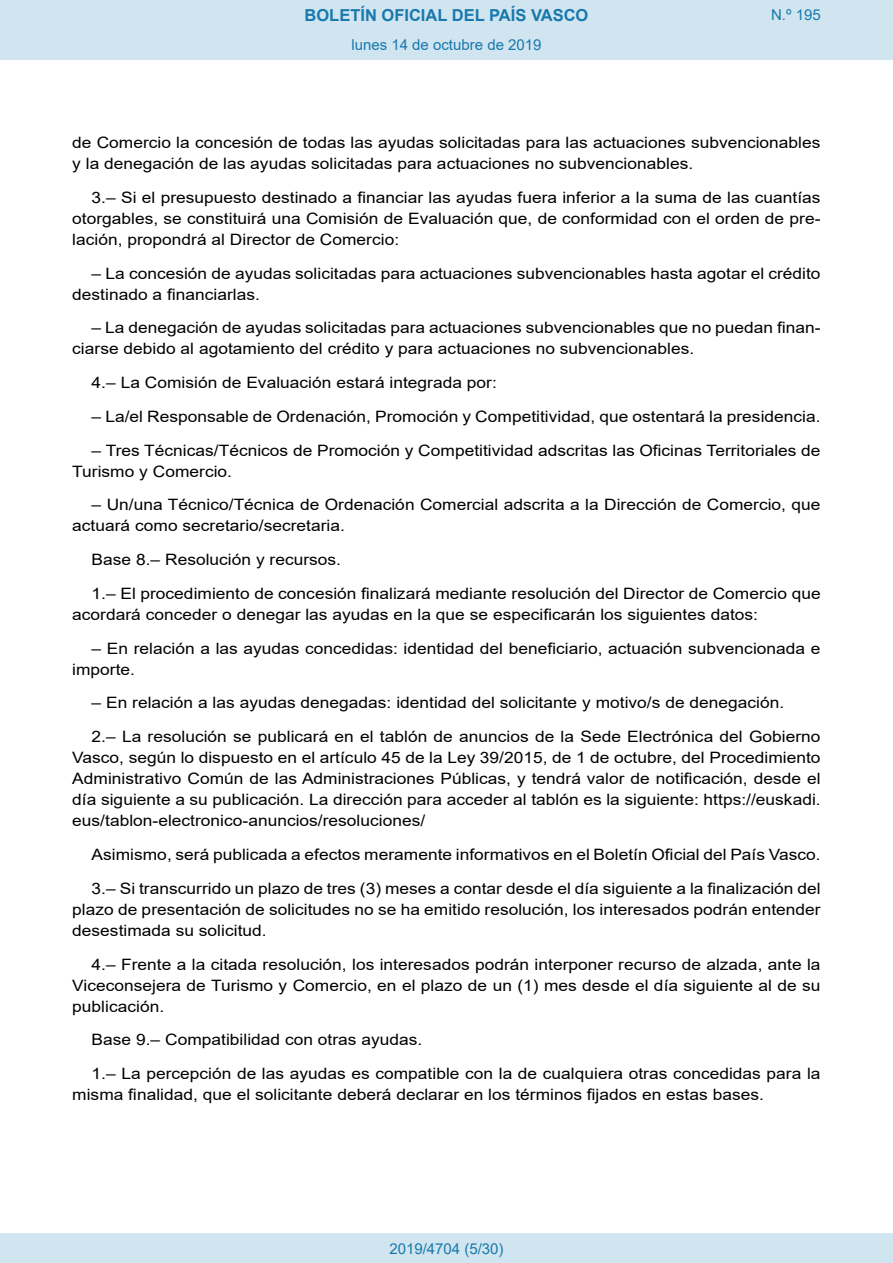
<style>
.page{position:relative;width:893px;height:1263px;background:#fff}
.page>*{position:absolute;margin:0;border:0;box-sizing:border-box;transform-origin:0 0}
.t1{font:700 16.5px "Arial";color:#1879ad}
.BOPVDetalle{font:15.6px/21px "Arial";color:#000;scale:1.11 1}
.Paginacion_Centro{font:15px "Arial";color:#1879ad}
</style>
<div class="page">
<div style="left:0;top:0;width:893px;height:60px;background:#d0e5f0"></div>
<div style="left:0;top:1233px;width:893px;height:30px;background:#d0e5f0"></div>
<p class="t1" style="left:305px;top:3px;width:285px">BOLETÍN OFICIAL DEL PAÍS VASCO</p>
<p class="Paginacion_Centro" style="left:351px;top:35px;width:192px">lunes 14 de octubre de 2019</p>
<p class="Paginacion_Centro" style="left:771px;top:5px;width:51px">N.º 195</p>
<p class="BOPVDetalle" style="left:72px;top:132px;width:676px">de Comercio la concesión de todas las ayudas solicitadas para las actuaciones subvencionables y la denegación de las ayudas solicitadas para actuaciones no subvencionables.</p>
<p class="BOPVDetalle" style="left:72px;top:187px;width:676px;text-align:justify;text-indent:19px">3.– Si el presupuesto destinado a financiar las ayudas fuera inferior a la suma de las cuantías otorgables, se constituirá una Comisión de Evaluación que, de conformidad con el orden de pre&shy;lación, propondrá al Director de Comercio:</p>
<p class="BOPVDetalle" style="left:72px;top:263px;width:676px;text-indent:19px">– La concesión de ayudas solicitadas para actuaciones subvencionables hasta agotar el crédito destinado a financiarlas.</p>
<p class="BOPVDetalle" style="left:72px;top:317px;width:676px;text-indent:19px">– La denegación de ayudas solicitadas para actuaciones subvencionables que no puedan finan&shy;ciarse debido al agotamiento del crédito y para actuaciones no subvencionables.</p>
<p class="BOPVDetalle" style="left:92px;top:372px;width:367px">4.– La Comisión de Evaluación estará integrada por:</p>
<p class="BOPVDetalle" style="left:92px;top:406px;width:658px">– La/el Responsable de Ordenación, Promoción y Competitividad, que ostentará la presidencia.</p>
<p class="BOPVDetalle" style="left:72px;top:440px;width:676px;text-indent:19px">– Tres Técnicas/Técnicos de Promoción y Competitividad adscritas las Oficinas Territoriales de<br>Turismo y Comercio.</p>
<p class="BOPVDetalle" style="left:72px;top:494px;width:676px;text-indent:19px">– Un/una Técnico/Técnica de Ordenación Comercial adscrita a la Dirección de Comercio, que actuará como secretario/secretaria.</p>
<p class="BOPVDetalle" style="left:92px;top:549px;width:226px">Base 8.– Resolución y recursos.</p>
<p class="BOPVDetalle" style="left:72px;top:583px;width:676px;text-indent:19px">1.– El procedimiento de concesión finalizará mediante resolución del Director de Comercio que acordará conceder o denegar las ayudas en la que se especificarán los siguientes datos:</p>
<p class="BOPVDetalle" style="left:72px;top:638px;width:675px;text-indent:19px">– En relación a las ayudas concedidas: identidad del beneficiario, actuación subvencionada e importe.</p>
<p class="BOPVDetalle" style="left:92px;top:692px;width:625px">– En relación a las ayudas denegadas: identidad del solicitante y motivo/s de denegación.</p>
<p class="BOPVDetalle" style="left:72px;top:726px;width:676px;text-align:justify;text-indent:19px">2.– La resolución se publicará en el tablón de anuncios de la Sede Electrónica del Gobierno Vasco, según lo dispuesto en el artículo 45 de la Ley 39/2015, de 1 de octubre, del Procedimiento Administrativo Común de las Administraciones Públicas, y tendrá valor de notificación, desde el día siguiente a su publicación. La dirección para acceder al tablón es la siguiente: https://euskadi. eus/tablon-electronico-anuncios/resoluciones/</p>
<p class="BOPVDetalle" style="left:92px;top:844px;width:658px">Asimismo, será publicada a efectos meramente informativos en el Boletín Oficial del País Vasco.</p>
<p class="BOPVDetalle" style="left:72px;top:878px;width:676px;text-align:justify;text-indent:19px">3.– Si transcurrido un plazo de tres (3) meses a contar desde el día siguiente a la finalización del plazo de presentación de solicitudes no se ha emitido resolución, los interesados podrán entender desestimada su solicitud.</p>
<p class="BOPVDetalle" style="left:72px;top:953px;width:676px;text-align:justify;text-indent:19px">4.– Frente a la citada resolución, los interesados podrán interponer recurso de alzada, ante la Viceconsejera de Turismo y Comercio, en el plazo de un (1) mes desde el día siguiente al de su publicación.</p>
<p class="BOPVDetalle" style="left:92px;top:1029px;width:299px">Base 9.– Compatibilidad con otras ayudas.</p>
<p class="BOPVDetalle" style="left:72px;top:1063px;width:676px;text-indent:19px">1.– La percepción de las ayudas es compatible con la de cualquiera otras concedidas para la misma finalidad, que el solicitante deberá declarar en los términos fijados en estas bases.</p>
<p class="Paginacion_Centro" style="left:389px;top:1238px;width:116px">2019/4704 (5/30)</p>
</div>
